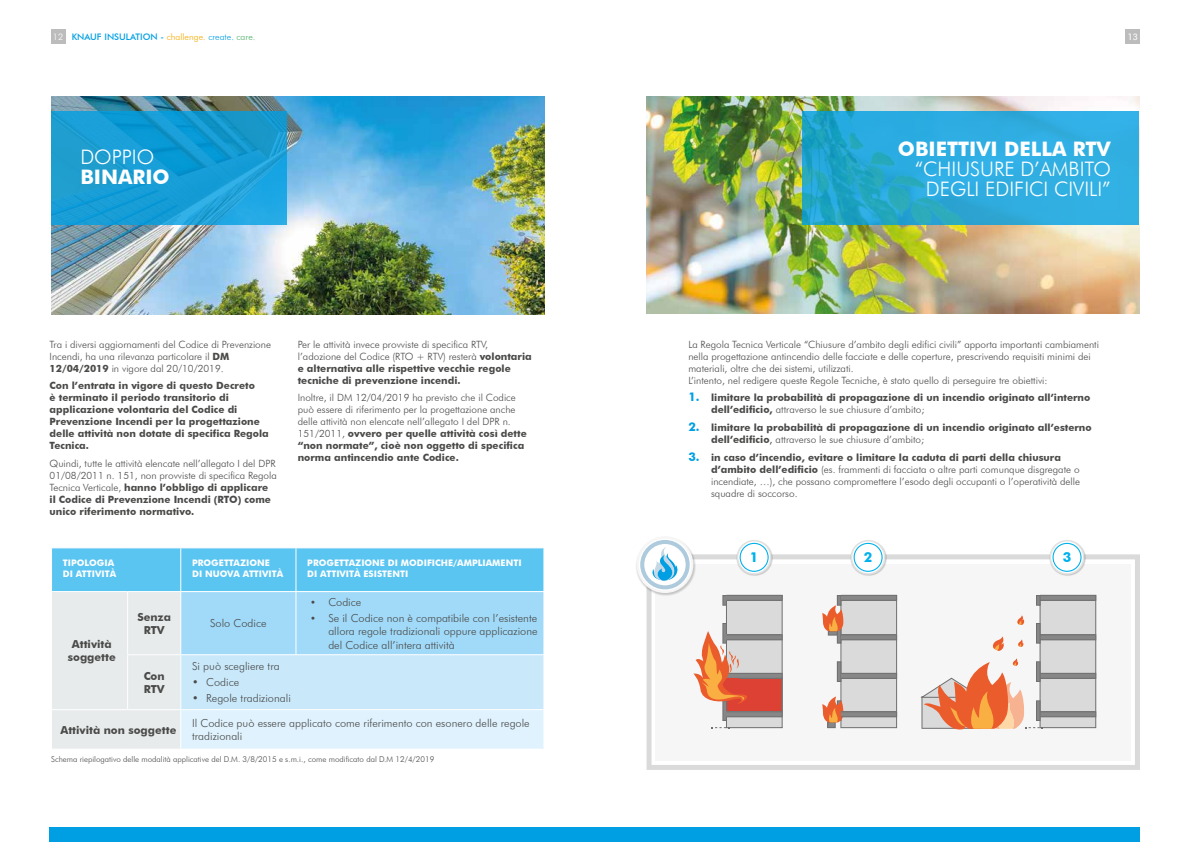
<style>
.page{position:relative;width:1191px;height:842px;background:#fff}
.page>*{position:absolute;margin:0;border:0;box-sizing:border-box;transform-origin:0 0}
.t1{font:300 20px/20px "Futura BT";color:#fff;text-align:center}
.t2{font:700 20px "Futura BT";color:#fff}
.t3{font:700 13.7px "Futura BT";color:#00b1eb}
.t4{font:300 11px/13.2px "Futura BT";color:#4a4a49;text-align:justify}
.t5{font:700 11px/13.2px "Futura BT";color:#4a4a49;text-align:center}
.t6{font:300 10px/12px "Futura BT";color:#4a4a49}
.t7{font:700 10px/12px "Futura BT";color:#4a4a49}
.t8{font:700 9px/11px "Futura BT";color:#fff}
.t9{font:500 9px "Futura BT";color:#009fe3}
.t10{font:9px "Roboto";color:#fff}
.t11{font:300 8px "Futura BT";color:#4a4a49}
.s1{font-weight:300;color:#fff}
.s2{font-weight:300;color:#f6aa00}
.s3{font-weight:300}
.s4{font-weight:300;color:#52ae69}
.s5{font-weight:700}
.s6{font-weight:700;font-size:10px}
.s7{font-size:12px;color:#009fe3}
.s8{font-weight:500}
.s9{font-weight:700;font-size:12px;color:#009fe3}
</style>
<div class="page">
<div style="left:51px;top:30px;width:14px;height:14px;background:#bcbcbc"></div>
<div style="left:1126px;top:30px;width:14px;height:14px;background:#bcbcbc"></div>
<div style="left:50px;top:827px;width:1090px;height:15px;background:#009fe3"></div>
<div style="left:655px;top:564px;width:476px;height:196px;background:#f6f6f6"></div>
<img style="left:646px;top:97px;width:493px;height:216px">
<img style="left:51px;top:97px;width:493px;height:218px">
<svg style="left:802px;top:111px;width:337px;height:113px;background:#2babda"></svg>
<svg style="left:51px;top:111px;width:235px;height:113px;background:#179dd5"></svg>
<svg style="left:52px;top:548px;width:491px;height:201px;background:#b1dff5"></svg>
<hr style="left:180px;top:548px;width:1px;height:43px;background:#fff">
<hr style="left:295px;top:548px;width:1px;height:43px;background:#fff">
<hr style="left:128px;top:591px;width:53px;height:1px;background:#fff">
<hr style="left:181px;top:591px;width:115px;height:1px;background:#fff">
<hr style="left:180px;top:592px;width:1px;height:62px;background:#fff">
<hr style="left:296px;top:591px;width:248px;height:1px;background:#fff">
<hr style="left:295px;top:592px;width:1px;height:62px;background:#fff">
<hr style="left:127px;top:654px;width:54px;height:1px;background:#fff">
<hr style="left:181px;top:654px;width:115px;height:1px;background:#fff">
<hr style="left:180px;top:655px;width:1px;height:54px;background:#fff">
<hr style="left:296px;top:654px;width:248px;height:1px;background:#fff">
<hr style="left:128px;top:709px;width:53px;height:1px;background:#fff">
<hr style="left:181px;top:709px;width:115px;height:1px;background:#fff">
<hr style="left:180px;top:710px;width:1px;height:39px;background:#fff">
<hr style="left:296px;top:709px;width:248px;height:1px;background:#fff">
<hr style="left:51px;top:591px;width:77px;height:1px;background:#fff">
<hr style="left:127px;top:592px;width:1px;height:62px;background:#fff">
<hr style="left:127px;top:655px;width:1px;height:54px;background:#fff">
<hr style="left:51px;top:709px;width:77px;height:1px;background:#fff">
<div style="left:646px;top:554px;width:494px;height:216px;border:5px solid #dadada"></div>
<div style="left:636px;top:536px;width:60px;height:60px;background:#000;opacity:.2"></div>
<svg style="left:638px;top:537px;width:54px;height:55px"></svg>
<div style="left:636px;top:536px;width:57px;height:57px;border:2px solid #f6f6f6;border-radius:50%"></div>
<svg style="left:642px;top:542px;width:45px;height:45px"></svg>
<div style="left:640px;top:540px;width:49px;height:49px;border:4px solid #adcbdc;border-radius:50%"></div>
<svg style="left:652px;top:547px;width:25px;height:34px"></svg>
<svg style="left:920px;top:595px;width:176px;height:135px"></svg>
<div style="left:1049px;top:540px;width:36px;height:36px;background:#000;opacity:.2"></div>
<svg style="left:1050px;top:541px;width:33px;height:33px"></svg>
<div style="left:1049px;top:540px;width:35px;height:35px;border:2px solid #e1e1e1;border-radius:50%"></div>
<div style="left:1053px;top:543px;width:28px;height:28px;background:#fff;border-radius:50%"></div>
<div style="left:1052px;top:543px;width:29px;height:29px;border:1px solid #00b1eb;border-radius:50%"></div>
<svg style="left:822px;top:595px;width:75px;height:133px;background:#cec4bf"></svg>
<div style="left:850px;top:540px;width:36px;height:36px;background:#000;opacity:.2"></div>
<svg style="left:851px;top:541px;width:33px;height:33px"></svg>
<div style="left:850px;top:540px;width:35px;height:35px;border:2px solid #e1e1e1;border-radius:50%"></div>
<div style="left:854px;top:543px;width:28px;height:28px;background:#fff;border-radius:50%"></div>
<div style="left:853px;top:543px;width:29px;height:29px;border:1px solid #00b1eb;border-radius:50%"></div>
<div style="left:736px;top:540px;width:37px;height:36px;background:#000;opacity:.2"></div>
<svg style="left:737px;top:541px;width:33px;height:33px"></svg>
<div style="left:737px;top:540px;width:34px;height:35px;border:2px solid #e1e1e1;border-radius:50%"></div>
<div style="left:740px;top:543px;width:28px;height:28px;background:#fff;border-radius:50%"></div>
<div style="left:739px;top:543px;width:29px;height:29px;border:1px solid #00b1eb;border-radius:50%"></div>
<svg style="left:693px;top:595px;width:89px;height:133px"></svg>
<p class="t9" style="left:53px;top:32px;width:204px"><span class="s1">12</span> KNAUF INSULATION - <span class="s2">challenge.</span> <span class="s3">create.</span> <span class="s4">care.</span></p>
<p class="t10" style="left:1127px;top:31px;width:12px">13</p>
<h1 class="t1" style="left:80px;top:146px;width:75px">DOPPIO</h1>
<h1 class="t2" style="left:80px;top:164px;width:91px">BINARIO</h1>
<p class="t6" style="left:50px;top:338px;width:223px">Tra i diversi aggiornamenti del Codice di Prevenzione<br>Incendi, ha una rilevanza particolare il <span class="s5">DM<br>12/04/2019</span> in vigore dal 20/10/2019.</p>
<p class="t7" style="left:50px;top:380px;width:221px">Con l’entrata in vigore di questo Decreto<br>è terminato il periodo transitorio di applicazione volontaria del Codice di Prevenzione Incendi per la progettazione delle attività non dotate di specifica Regola Tecnica.</p>
<p class="t6" style="left:50px;top:457px;width:229px">Quindi, tutte le attività elencate nell’allegato I del DPR 01/08/2011 n. 151, non provviste di specifica Regola Tecnica Verticale, <span class="s5">hanno l’obbligo di applicare il Codice di Prevenzione Incendi (RTO) come unico riferimento normativo.</span></p>
<p class="t6" style="left:298px;top:338px;width:235px">Per le attività invece provviste di specifica RTV, l’adozione del Codice (RTO + RTV) resterà <span class="s5">volontaria e alternativa alle rispettive vecchie regole tecniche di prevenzione incendi.</span></p>
<p class="t6" style="left:298px;top:392px;width:230px">Inoltre, il DM 12/04/2019 ha previsto che il Codice può essere di riferimento per la progettazione anche delle attività non elencate nell’allegato I del DPR n.<br>151/2011, <span class="s5">ovvero per quelle attività così dette “non normate”, cioè non oggetto di specifica norma antincendio ante Codice.</span></p>
<p class="t8" style="left:63px;top:557px;width:55px">TIPOLOGIA<br>DI ATTIVITÀ</p>
<p class="t8" style="left:192px;top:558px;width:93px">PROGETTAZIONE<br>DI NUOVA ATTIVITÀ</p>
<p class="t8" style="left:307px;top:557px;width:216px">PROGETTAZIONE DI MODIFICHE/AMPLIAMENTI<br>DI ATTIVITÀ ESISTENTI</p>
<p class="t5" style="left:68px;top:638px;width:49px">Attività soggette</p>
<p class="t5" style="left:137px;top:610px;width:35px">Senza<br>RTV</p>
<p class="t4" style="left:210px;top:617px;width:58px">Solo Codice</p>
<p class="t5" style="left:144px;top:669px;width:22px;text-align:left">Con<br>RTV</p>
<p class="t4" style="left:192px;top:660px;width:89px">Si può scegliere tra</p>
<p class="t4" style="left:192px;top:676px;width:49px">• Codice</p>
<p class="t4" style="left:192px;top:692px;width:100px">• Regole tradizionali</p>
<p class="t4" style="left:310px;top:595px;width:52px"><span class="s6">•</span> Codice</p>
<p class="t4" style="left:328px;top:611px;width:211px;text-indent:-18px"><span class="s6">•</span> Se il Codice non è compatibile con l’esistente allora regole tradizionali oppure applicazione del Codice all’intera attività</p>
<p class="t5" style="left:60px;top:723px;width:117px">Attività non soggette</p>
<p class="t4" style="left:192px;top:716px;width:339px">Il Codice può essere applicato come riferimento con esonero delle regole tradizionali</p>
<p class="t11" style="left:51px;top:754px;width:385px">Schema riepilogativo delle modalità applicative del D.M. 3/8/2015 e s.m.i., come modificato dal D.M 12/4/2019</p>
<h1 class="t2" style="left:898px;top:136px;width:214px">OBIETTIVI DELLA RTV</h1>
<h1 class="t1" style="left:914px;top:158px;width:198px">“CHIUSURE D’AMBITO<br>DEGLI EDIFICI CIVILI”</h1>
<p class="t6" style="left:688px;top:338px;width:412px">La Regola Tecnica Verticale “Chiusure d’ambito degli edifici civili” apporta importanti cambiamenti nella progettazione antincendio delle facciate e delle coperture, prescrivendo requisiti minimi dei materiali, oltre che dei sistemi, utilizzati.<br>L’intento, nel redigere queste Regole Tecniche, è stato quello di perseguire tre obiettivi:</p>
<p class="t7" style="left:711px;top:392px;width:381px;text-indent:-23px"><span class="s7">1.</span> limitare la probabilità di propagazione di un incendio originato all’interno dell’edificio, <span class="s3">attraverso le sue chiusure d’ambito;</span></p>
<p class="t7" style="left:711px;top:421px;width:382px;text-indent:-23px"><span class="s7">2.</span> limitare la probabilità di propagazione di un incendio originato all’esterno dell’edificio<span class="s8">,</span> <span class="s3">attraverso le sue chiusure d’ambito;</span></p>
<p class="t6" style="left:711px;top:451px;width:370px;text-indent:-23px"><span class="s9">3.</span> <span class="s5">in caso d’incendio, evitare o limitare la caduta di parti della chiusura d’ambito dell’edificio</span> (es. frammenti di facciata o altre parti comunque disgregate o incendiate, …), che possano compromettere l’esodo degli occupanti o l’operatività delle squadre di soccorso.</p>
<h2 class="t3" style="left:750px;top:549px;width:10px">1</h2>
<h2 class="t3" style="left:864px;top:549px;width:10px">2</h2>
<h2 class="t3" style="left:1062px;top:549px;width:10px">3</h2>
</div>
